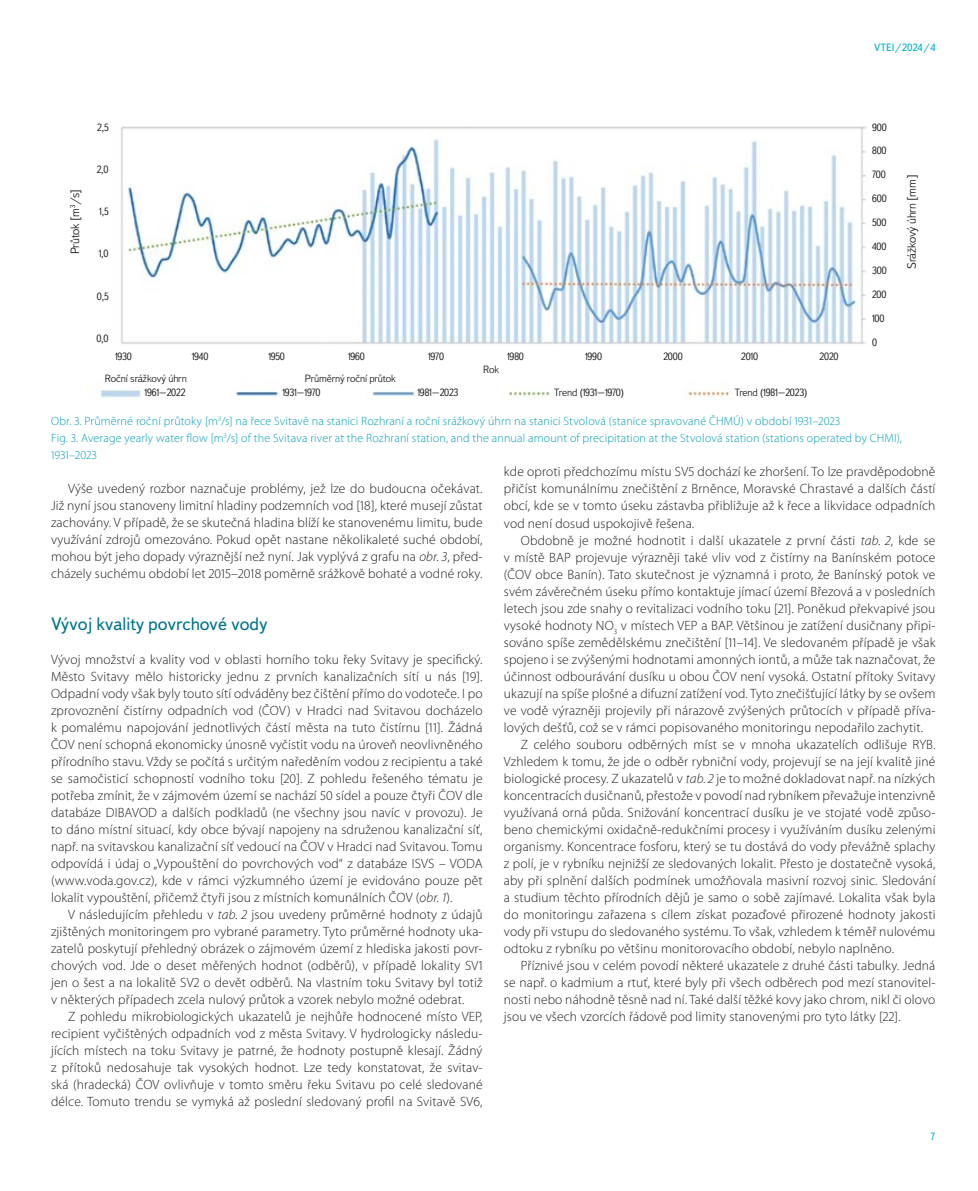
<style>
.page{position:relative;width:978px;height:1191px;background:#fff}
.page>*{position:absolute;margin:0;border:0;box-sizing:border-box;transform-origin:0 0}
.t1{font:18px "Textbook New";color:#00748c}
.t2{font:300 13.5px/17px "Myriad Pro";letter-spacing:.01em;color:#1d1d1b;text-align:justify}
.t3{font:300 12px/17px "Myriad Pro";letter-spacing:.015em;color:#009cb4}
.t4{font:300 12px "Textbook New";letter-spacing:-.01em;color:#1d1d1b}
.t5{font:300 10.5px "Textbook New";letter-spacing:-.01em;color:#1d1d1b}
.t6{font:10.5px "Textbook New";color:#00afcb}
.s1{font-style:italic}
</style>
<div class="page">
<img style="left:100px;top:126px;width:767px;height:272px">
<p class="t4" style="left:68px;top:254px;width:66px;rotate:-90deg">Průtok [m<sup>3</sup>/s]</p>
<p class="t5" style="left:97px;top:120px;width:13px">2,5</p>
<p class="t5" style="left:97px;top:163px;width:13px">2,0</p>
<p class="t5" style="left:99px;top:205px;width:11px">1,5</p>
<p class="t5" style="left:99px;top:247px;width:11px">1,0</p>
<p class="t5" style="left:97px;top:290px;width:13px">0,5</p>
<p class="t5" style="left:96px;top:332px;width:14px">0,0</p>
<p class="t6" style="left:874px;top:41px;width:63px">VTEI/2024/4</p>
<p class="t5" style="left:872px;top:121px;width:16px">900</p>
<p class="t5" style="left:872px;top:144px;width:16px">800</p>
<p class="t5" style="left:872px;top:168px;width:15px">700</p>
<p class="t5" style="left:872px;top:192px;width:16px">600</p>
<p class="t5" style="left:872px;top:216px;width:16px">500</p>
<p class="t5" style="left:872px;top:240px;width:16px">400</p>
<p class="t5" style="left:872px;top:264px;width:16px">300</p>
<p class="t5" style="left:872px;top:288px;width:16px">200</p>
<p class="t5" style="left:872px;top:312px;width:14px">100</p>
<p class="t5" style="left:872px;top:336px;width:6px">0</p>
<p class="t4" style="left:904px;top:269px;width:95px;rotate:-90deg">Srážkový úhrn [mm]</p>
<p class="t5" style="left:115px;top:350px;width:18px">1930</p>
<p class="t5" style="left:192px;top:350px;width:18px">1940</p>
<p class="t5" style="left:268px;top:350px;width:18px">1950</p>
<p class="t5" style="left:348px;top:350px;width:18px">1960</p>
<p class="t5" style="left:428px;top:350px;width:17px">1970</p>
<p class="t5" style="left:507px;top:350px;width:18px">1980</p>
<p class="t5" style="left:585px;top:350px;width:18px">1990</p>
<p class="t5" style="left:663px;top:350px;width:21px">2000</p>
<p class="t5" style="left:741px;top:350px;width:18px">2010</p>
<p class="t5" style="left:820px;top:350px;width:20px">2020</p>
<p class="t5" style="left:145px;top:386px;width:42px">1961–2022</p>
<p class="t5" style="left:282px;top:386px;width:40px">1931–1970</p>
<p class="t5" style="left:418px;top:386px;width:42px">1981–2023</p>
<p class="t5" style="left:554px;top:386px;width:71px">Trend (1931–1970)</p>
<p class="t5" style="left:483px;top:362px;width:18px">Rok</p>
<p class="t5" style="left:105px;top:372px;width:83px">Roční srážkový úhrn</p>
<p class="t5" style="left:305px;top:372px;width:93px">Průměrný roční průtok</p>
<p class="t3" style="left:51px;top:413px;width:852px">Obr. 3. Průměrné roční průtoky [m<sup>3</sup>/s] na řece Svitavě na stanici Rozhraní a roční srážkový úhrn na stanici Stvolová (stanice spravované ČHMÚ) v období 1931–2023<br>Fig. 3. Average yearly water flow [m<sup>3</sup>/s] of the Svitava river at the Rozhraní station, and the annual amount of precipitation at the Stvolová station (stations operated by CHMI),<br>1931–2023</p>
<p class="t2" style="left:51px;top:480px;width:433px;text-indent:17px">Výše uvedený rozbor naznačuje problémy, jež lze do budoucna očekávat.<br>Již nyní jsou stanoveny limitní hladiny podzemních vod [18], které musejí zůstat zachovány. V případě, že se skutečná hladina blíží ke stanovenému limitu, bude využívání zdrojů omezováno. Pokud opět nastane několikaleté suché období, mohou být jeho dopady výraznější než nyní. Jak vyplývá z grafu na <span class="s1">obr. 3</span>, před&shy;cházely suchému období let 2015–2018 poměrně srážkově bohaté a vodné roky.</p>
<h1 class="t1" style="left:51px;top:612px;width:218px">Vývoj kvality povrchové vody</h1>
<p class="t2" style="left:51px;top:650px;width:433px">Vývoj množství a kvality vod v oblasti horního toku řeky Svitavy je specifický.<br>Město Svitavy mělo historicky jednu z prvních kanalizačních sítí u nás [19].<br>Odpadní vody však byly touto sítí odváděny bez čištění přímo do vodoteče. I po zprovoznění čistírny odpadních vod (ČOV) v Hradci nad Svitavou docházelo k pomalému napojování jednotlivých částí města na tuto čistírnu [11]. Žádná ČOV není schopná ekonomicky únosně vyčistit vodu na úroveň neovlivněného přírodního stavu. Vždy se počítá s určitým naředěním vodou z recipientu a také se samočisticí schopností vodního toku [20]. Z pohledu řešeného tématu je potřeba zmínit, že v zájmovém území se nachází 50 sídel a pouze čtyři ČOV dle databáze DIBAVOD a dalších podkladů (ne všechny jsou navíc v provozu). Je to dáno místní situací, kdy obce bývají napojeny na sdruženou kanalizační síť, např. na svitavskou kanalizační síť vedoucí na ČOV v Hradci nad Svitavou. Tomu odpovídá i údaj o „Vypouštění do povrchových vod“ z databáze ISVS – VODA (www.voda.gov.cz), kde v rámci výzkumného území je evidováno pouze pět lokalit vypouštění, přičemž čtyři jsou z místních komunálních ČOV (<span class="s1">obr. 1</span>).</p>
<p class="t2" style="left:51px;top:905px;width:433px;text-indent:17px">V následujícím přehledu v <span class="s1">tab. 2</span> jsou uvedeny průměrné hodnoty z údajů zjištěných monitoringem pro vybrané parametry. Tyto průměrné hodnoty uka&shy;zatelů poskytují přehledný obrázek o zájmovém území z hlediska jakosti povr&shy;chových vod. Jde o deset měřených hodnot (odběrů), v případě lokality SV1 jen o šest a na lokalitě SV2 o devět odběrů. Na vlastním toku Svitavy byl totiž v některých případech zcela nulový průtok a vzorek nebylo možné odebrat.</p>
<p class="t2" style="left:51px;top:1007px;width:433px;text-indent:17px">Z pohledu mikrobiologických ukazatelů je nejhůře hodnocené místo VEP, recipient vyčištěných odpadních vod z města Svitavy. V hydrologicky následu&shy;jících místech na toku Svitavy je patrné, že hodnoty postupně klesají. Žádný z přítoků nedosahuje tak vysokých hodnot. Lze tedy konstatovat, že svitav&shy;ská (hradecká) ČOV ovlivňuje v tomto směru řeku Svitavu po celé sledované délce. Tomuto trendu se vymyká až poslední sledovaný profil na Svitavě SV6,</p>
<p class="t5" style="left:735px;top:386px;width:74px">Trend (1981–2023)</p>
<p class="t2" style="left:504px;top:463px;width:433px">kde oproti předchozímu místu SV5 dochází ke zhoršení. To lze pravděpodobně přičíst komunálnímu znečištění z Brněnce, Moravské Chrastavé a dalších částí obcí, kde se v tomto úseku zástavba přibližuje až k řece a likvidace odpadních vod není dosud uspokojivě řešena.</p>
<p class="t2" style="left:521px;top:531px;width:416px">Obdobně je možné hodnotit i další ukazatele z první části <span class="s1">tab. 2</span>, kde se</p>
<p class="t2" style="left:504px;top:548px;width:433px">v místě BAP projevuje výrazněji také vliv vod z čistírny na Banínském potoce</p>
<p class="t2" style="left:504px;top:565px;width:433px">(ČOV obce Banín). Tato skutečnost je významná i proto, že Banínský potok ve</p>
<p class="t2" style="left:504px;top:582px;width:433px">svém závěrečném úseku přímo kontaktuje jímací území Březová a v posledních</p>
<p class="t2" style="left:504px;top:599px;width:433px">letech jsou zde snahy o revitalizaci vodního toku [21]. Poněkud překvapivé jsou</p>
<p class="t2" style="left:504px;top:616px;width:433px">vysoké hodnoty NO<sub>3</sub> v místech VEP a BAP. Většinou je zatížení dusičnany připi-</p>
<p class="t2" style="left:504px;top:633px;width:433px">sováno spíše zemědělskému znečištění [11–14]. Ve sledovaném případě je však</p>
<p class="t2" style="left:504px;top:650px;width:433px">spojeno i se zvýšenými hodnotami amonných iontů, a může tak naznačovat, že</p>
<p class="t2" style="left:504px;top:667px;width:433px">účinnost odbourávání dusíku u obou ČOV není vysoká. Ostatní přítoky Svitavy</p>
<p class="t2" style="left:504px;top:684px;width:433px">ukazují na spíše plošné a difuzní zatížení vod. Tyto znečišťující látky by se ovšem</p>
<p class="t2" style="left:504px;top:701px;width:433px">ve vodě výrazněji projevily při nárazově zvýšených průtocích v případě příva-</p>
<p class="t2" style="left:504px;top:718px;width:421px">lových dešťů, což se v rámci popisovaného monitoringu nepodařilo zachytit.</p>
<p class="t2" style="left:521px;top:735px;width:416px">Z celého souboru odběrných míst se v mnoha ukazatelích odlišuje RYB.</p>
<p class="t2" style="left:504px;top:752px;width:433px">Vzhledem k tomu, že jde o odběr rybniční vody, projevují se na její kvalitě jiné</p>
<p class="t2" style="left:504px;top:769px;width:433px">biologické procesy. Z ukazatelů v <span class="s1">tab. 2</span> je to možné dokladovat např. na nízkých</p>
<p class="t2" style="left:504px;top:786px;width:433px">koncentracích dusičnanů, přestože v povodí nad rybníkem převažuje intenzivně</p>
<p class="t2" style="left:504px;top:803px;width:433px">využívaná orná půda. Snižování koncentrací dusíku je ve stojaté vodě způso-</p>
<p class="t2" style="left:504px;top:820px;width:433px">beno chemickými oxidačně-redukčními procesy i využíváním dusíku zelenými</p>
<p class="t2" style="left:504px;top:837px;width:433px">organismy. Koncentrace fosforu, který se tu dostává do vody převážně splachy</p>
<p class="t2" style="left:504px;top:854px;width:433px">z polí, je v rybníku nejnižší ze sledovaných lokalit. Přesto je dostatečně vysoká,</p>
<p class="t2" style="left:504px;top:871px;width:433px">aby při splnění dalších podmínek umožňovala masivní rozvoj sinic. Sledování</p>
<p class="t2" style="left:504px;top:888px;width:433px">a studium těchto přírodních dějů je samo o sobě zajímavé. Lokalita však byla</p>
<p class="t2" style="left:504px;top:905px;width:433px">do monitoringu zařazena s cílem získat pozaďové přirozené hodnoty jakosti</p>
<p class="t2" style="left:504px;top:922px;width:433px">vody při vstupu do sledovaného systému. To však, vzhledem k téměř nulovému</p>
<p class="t2" style="left:504px;top:939px;width:392px">odtoku z rybníku po většinu monitorovacího období, nebylo naplněno.</p>
<p class="t2" style="left:521px;top:956px;width:416px">Příznivé jsou v celém povodí některé ukazatele z druhé části tabulky. Jedná</p>
<p class="t2" style="left:504px;top:973px;width:433px">se např. o kadmium a rtuť, které byly při všech odběrech pod mezí stanovitel-</p>
<p class="t2" style="left:504px;top:990px;width:433px">nosti nebo náhodně těsně nad ní. Také další těžké kovy jako chrom, nikl či olovo</p>
<p class="t2" style="left:504px;top:1007px;width:398px">jsou ve všech vzorcích řádově pod limity stanovenými pro tyto látky [22].</p>
<p class="t6" style="left:930px;top:1130px;width:7px">7</p>
</div>
